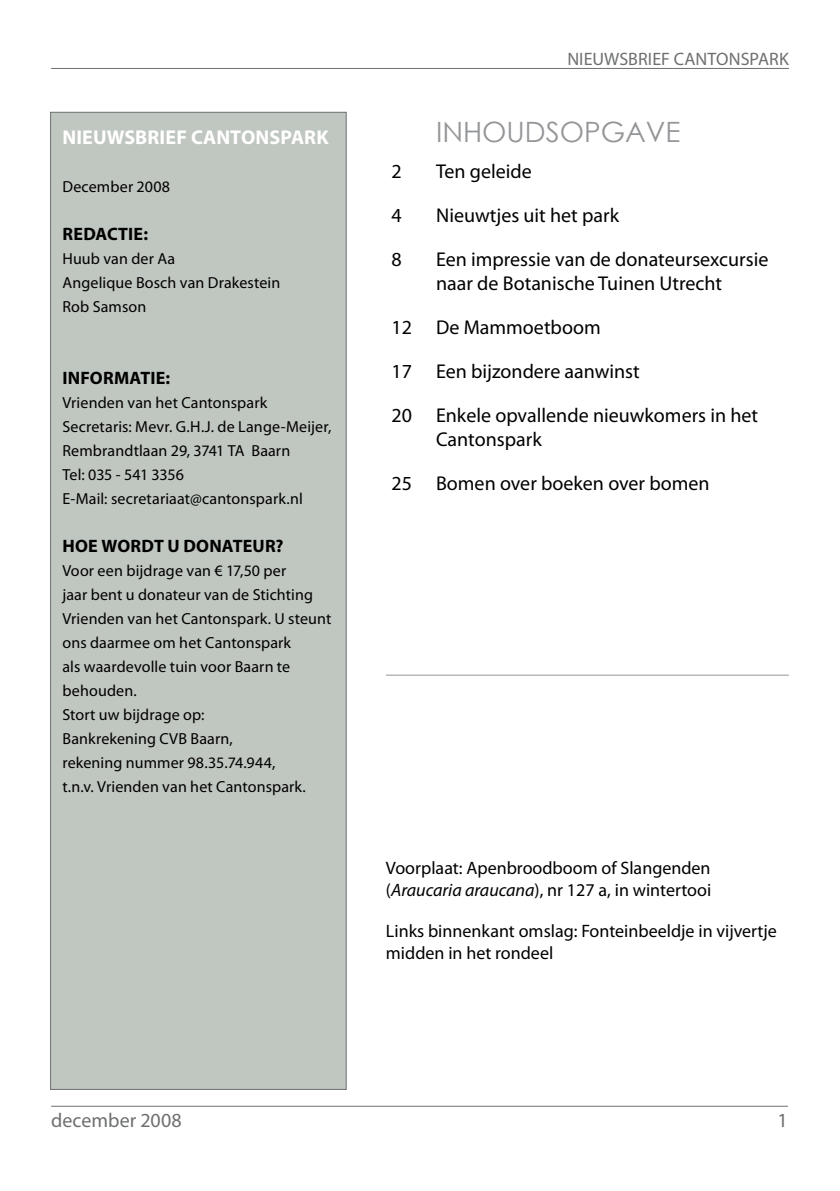
<style>
.page{position:relative;width:840px;height:1191px;background:#fff}
.page>*{position:absolute;margin:0;border:0;box-sizing:border-box;transform-origin:0 0}
.t1{font:28px "Century Gothic";color:#939598}
.t2{font:20px/24px "Myriad Pro";color:#000}
.t3{font:700 20px "Myriad Pro";letter-spacing:.005em;color:#fff}
.t4{font:20px "Myriad Pro";color:#6d6f71}
.t5{font:18px/21.6px "Myriad Pro";color:#000}
.t6{font:700 18px "Myriad Pro";letter-spacing:.01em;color:#000}
.t7{font:18px "Myriad Pro";color:#6d6f71}
.t8{font:16px/24px "Myriad Pro";letter-spacing:.01em;color:#000}
.s1{font-style:italic}
</style>
<div class="page">
<hr style="left:51px;top:68px;width:737px;height:1px;background:#6d6f71">
<hr style="left:51px;top:1105px;width:736px;height:1px;background:#6d6f71">
<div style="left:50px;top:111px;width:297px;height:979px;background:#c0c6c0"></div>
<hr style="left:386px;top:675px;width:402px;height:1px;background:#939598">
<p class="t3" style="left:62px;top:124px;width:267px">NIEUWSBRIEF CANTONSPARK</p>
<p class="t8" style="left:62px;top:174px;width:109px">December 2008</p>
<p class="t6" style="left:62px;top:222px;width:87px">REDACTIE:</p>
<p class="t8" style="left:62px;top:246px;width:219px">Huub van der Aa<br>Angelique Bosch van Drakestein<br>Rob Samson</p>
<p class="t6" style="left:62px;top:366px;width:109px">IN FORMATIE:</p>
<p class="t8" style="left:62px;top:390px;width:270px">Vrienden van het Cantonspark<br>Secretaris: Mevr. G.H.J. de Lange-Meijer,<br>Rembrandtlaan 29, 3741 TA Baarn<br>Tel: 035 - 541 3356<br>E-Mail: secretariaat@cantonspark.nl</p>
<p class="t6" style="left:62px;top:534px;width:222px">HOE WORDT U DONATEUR?</p>
<p class="t8" style="left:62px;top:558px;width:270px">Voor een bijdrage van € 17,50 per<br>jaar bent u donateur van de Stichting<br>Vrienden van het Cantonspark. U steunt ons daarmee om het Cantonspark<br>als waardevolle tuin voor Baarn te behouden.<br>Stort uw bijdrage op:<br>Bankrekening CVB Baarn,<br>rekening nummer 98.35.74.944,<br>t.n.v. Vrienden van het Cantonspark.</p>
<p class="t7" style="left:567px;top:47px;width:223px">Nieuwsbrief cantonspark</p>
<h1 class="t1" style="left:436px;top:112px;width:246px">INHOUDSOPGAVE</h1>
<p class="t2" style="left:391px;top:159px;width:12px">2</p>
<p class="t2" style="left:436px;top:159px;width:97px">Ten geleide</p>
<p class="t2" style="left:391px;top:203px;width:12px">4</p>
<p class="t2" style="left:436px;top:203px;width:185px">Nieuwtjes uit het park</p>
<p class="t2" style="left:391px;top:247px;width:12px">8</p>
<p class="t2" style="left:436px;top:247px;width:334px">Een impressie van de donateursexcursie naar de Botanische Tuinen Utrecht</p>
<p class="t2" style="left:391px;top:315px;width:210px">12 De Mammoetboom</p>
<p class="t2" style="left:391px;top:359px;width:249px">17 Een bijzondere aanwinst</p>
<p class="t2" style="left:386px;top:403px;width:373px">20 Enkele opvallende nieuwkomers in het<br>C</p>
<p class="t2" style="left:447px;top:427px;width:96px">antonspark</p>
<p class="t2" style="left:391px;top:471px;width:319px">25 Bomen over boeken over bomen</p>
<p class="t5" style="left:386px;top:857px;width:326px">Voorplaat: Apenbroodboom of Slangenden (<span class="s1">Araucaria araucana</span>), nr 127 a, in wintertooi</p>
<p class="t5" style="left:386px;top:920px;width:392px">Links binnenkant omslag: Fonteinbeeldje in vijvertje midden in het rondeel</p>
<p class="t4" style="left:51px;top:1107px;width:132px">december 2008</p>
<p class="t4" style="left:777px;top:1107px;width:12px">1</p>
</div>
